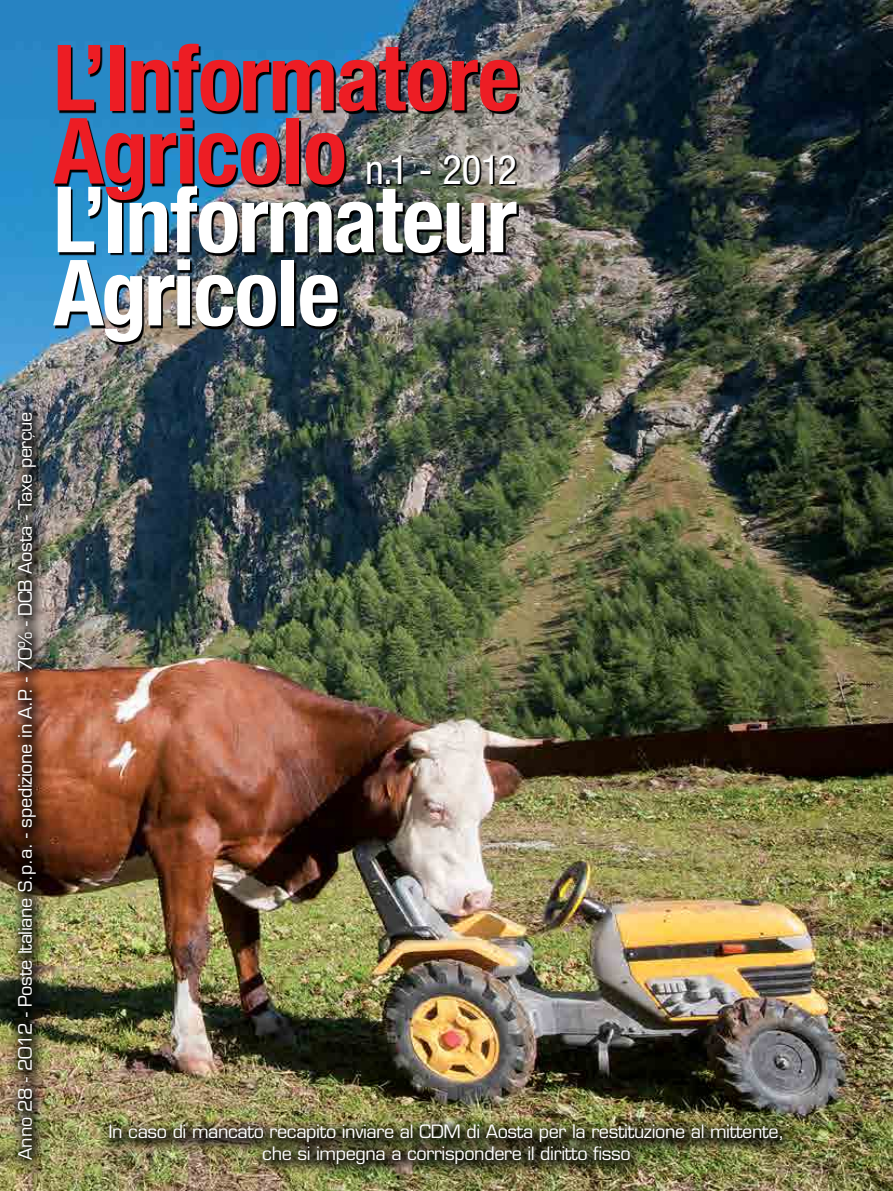
<style>
.page{position:relative;width:893px;height:1191px;background:#fff}
.page>*{position:absolute;margin:0;border:0;box-sizing:border-box;transform-origin:0 0}
.t1{font:700 condensed 91.5px/73.2px "Helvetica Neue";letter-spacing:-.02em;color:#fff}
.t2{font:700 condensed 91.5px/73.2px "Helvetica Neue";letter-spacing:-.01em;color:#ed1d24}
.t3{font:condensed 40.5px "Helvetica Neue LT Std";color:#fff}
.t4{font:18px/21px "Eurostile";letter-spacing:-.02em;color:#fff;text-align:center}
</style>
<div class="page">
<img style="left:0;top:0;width:893px;height:1191px">
<img style="left:55px;top:202px;width:464px;height:142px">
<img style="left:55px;top:46px;width:465px;height:156px">
<img style="left:369px;top:156px;width:148px;height:29px">
<div style="left:7px;top:401px;width:45px;height:773px;background:#000;opacity:.85"></div>
<div style="left:99px;top:1114px;width:699px;height:66px;background:#000;opacity:.85"></div>
<h1 class="t2" style="left:53px;top:40px;width:468px">L’Informatore<br>Agricolo</h1>
<h2 class="t3" style="left:365px;top:146px;width:153px">n.1 - 2012</h2>
<h1 class="t1" style="left:53px;top:182px;width:465px">L’Informateur<br>Agricole</h1>
<p class="t4" style="left:15px;top:1159px;width:749px;rotate:-90deg">Anno 28 - 2012 - Poste Italiane S.p.a. - spedizione in A.P. - 70% - DCB Aosta - Taxe perçue</p>
<p class="t4" style="left:109px;top:1121px;width:677px">In caso di mancato recapito inviare al CDM di Aosta per la restituzione al mittente, che si impegna a corrispondere il diritto fisso</p>
</div>
